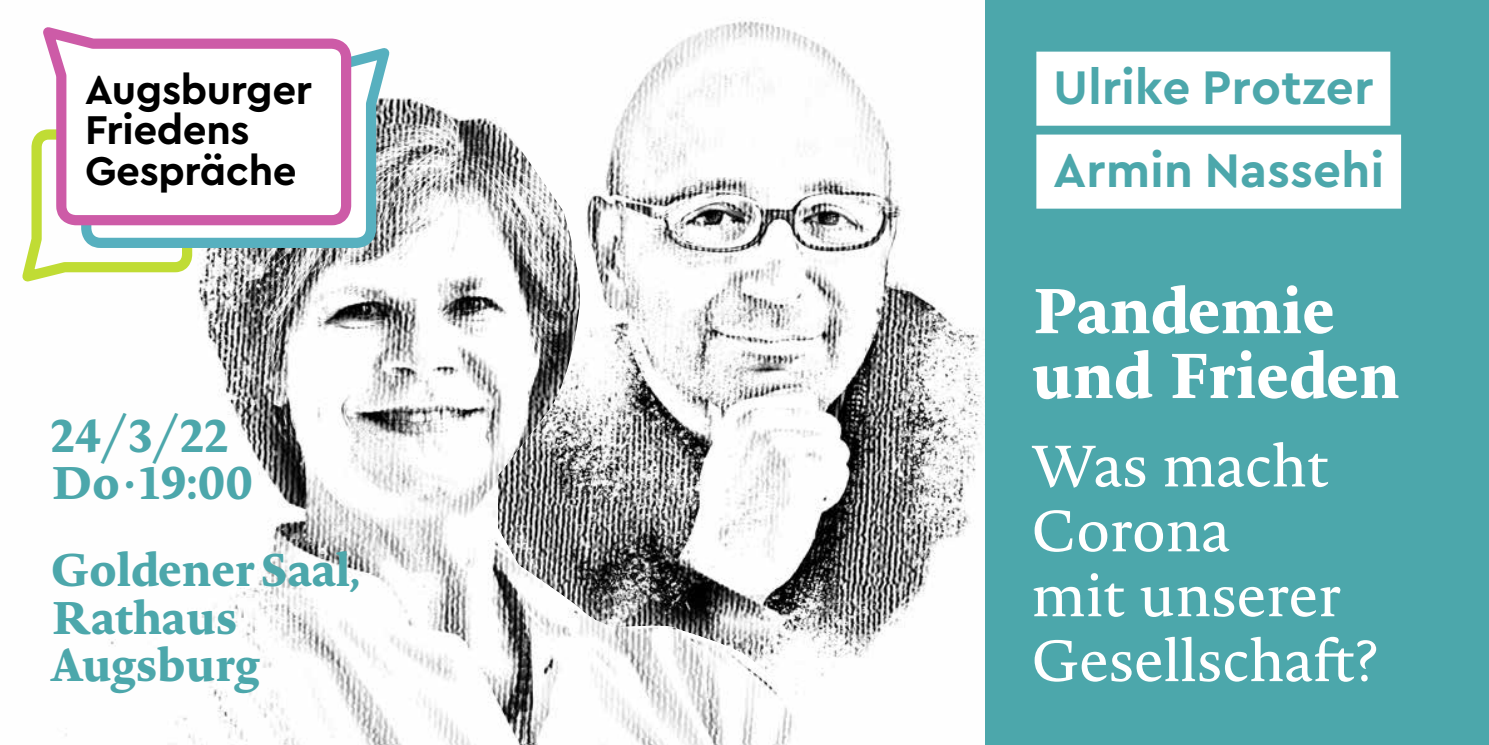
<style>
.page{position:relative;width:1489px;height:745px;background:#fff}
.page>*{position:absolute;margin:0;border:0;box-sizing:border-box;transform-origin:0 0}
.t1{font:800 62px/64.8px "Novel Pro";letter-spacing:-.015em;color:#fff}
.t2{font:57.25px/64.8px "Novel Pro";letter-spacing:-.01em;color:#fff}
.t3{font:700 49.25px/82.8px "Cera PRO";letter-spacing:.01em;color:#4ca7ab}
.t4{font:800 45px/47.5px "Novel Pro";letter-spacing:-.015em;color:#4ca7ab}
.t5{font:700 42px/41px "Cera PRO";letter-spacing:-.01em;color:#000}
</style>
<div class="page">
<img style="left:872px;top:107px;width:113px;height:538px">
<svg style="left:819px;top:44px;width:53px;height:632px"></svg>
<img style="left:65px;top:19px;width:754px;height:725px">
<div style="left:985px;top:0;width:503px;height:744px;background:#4ca7ab"></div>
<svg style="left:22px;top:140px;width:175px;height:150px"></svg>
<svg style="left:76px;top:39px;width:322px;height:214px"></svg>
<svg style="left:33px;top:19px;width:323px;height:211px"></svg>
<div style="left:1036px;top:52px;width:354px;height:74px;background:#fff"></div>
<div style="left:1036px;top:134px;width:364px;height:74px;background:#fff"></div>
<p class="t5" style="left:85px;top:67px;width:228px">Augsburger<br>Friedens<br>Gespräche</p>
<p class="t3" style="left:1053px;top:44px;width:332px">Ulrike Protzer<br>Armin Nassehi</p>
<p class="t4" style="left:51px;top:409px;width:204px">24 / 3 / 22<br>Do · 19:00</p>
<p class="t4" style="left:51px;top:544px;width:311px">Goldener Saal,<br>Rathaus<br>Augsburg</p>
<h1 class="t1" style="left:1031px;top:276px;width:370px">Pandemie und Frieden</h1>
<p class="t2" style="left:1031px;top:431px;width:349px">Was macht<br>Corona<br>mit unserer<br>Gesellschaft?</p>
</div>
